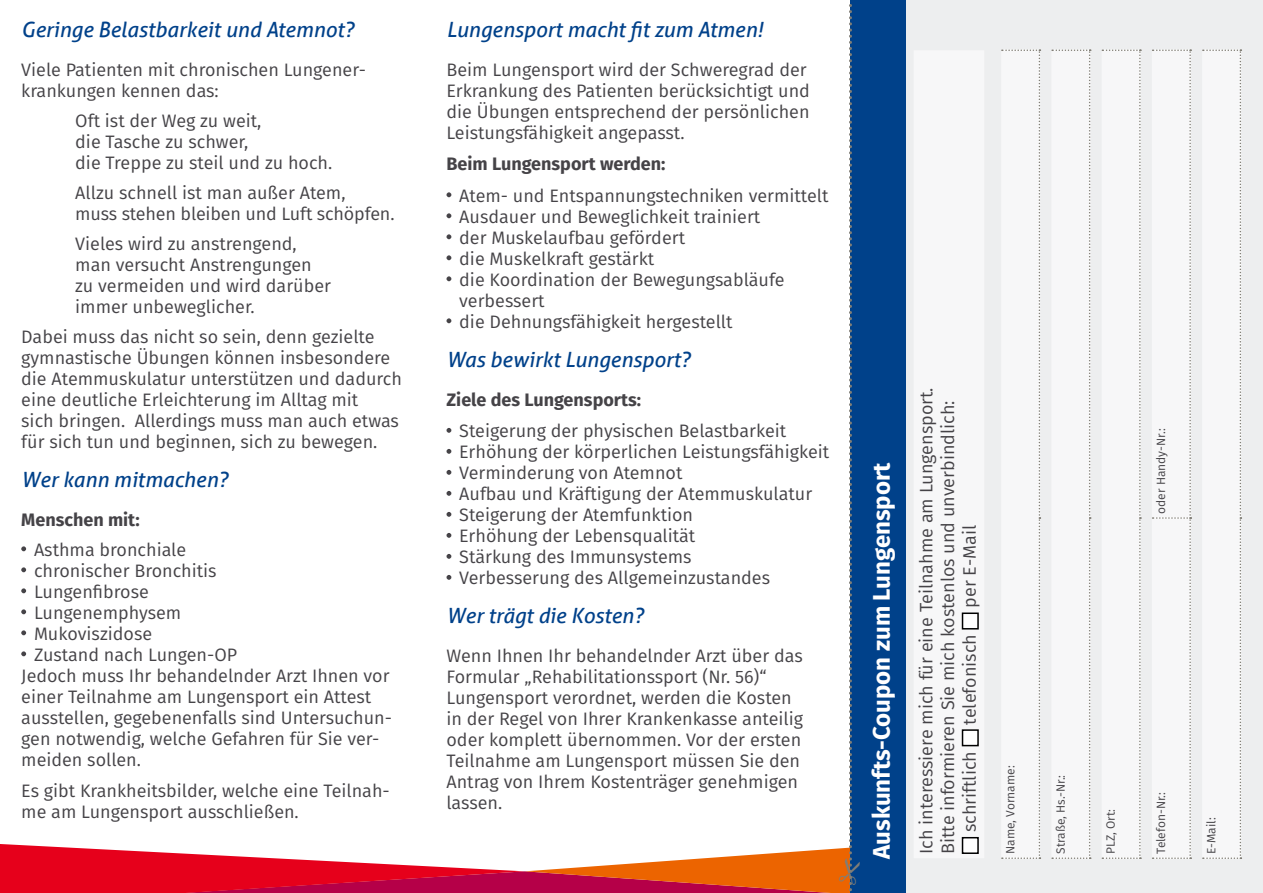
<style>
.page{position:relative;width:1263px;height:893px;background:#fff}
.page>*{position:absolute;margin:0;border:0;box-sizing:border-box;transform-origin:0 0}
.t1{font:700 24px "Fira Sans";color:#fff}
.t2{font:italic 21px "Aller";color:#00418a}
.t3{font:18px/21px "Fira Sans";color:#454347}
.t4{font:700 18px "Fira Sans";color:#454347}
.t5{font:12px "Fira Sans";color:#454347}
</style>
<div class="page">
<svg style="left:0;top:844px;width:525px;height:49px"></svg>
<svg style="left:525px;top:848px;width:313px;height:45px"></svg>
<div style="left:880px;top:0;width:383px;height:893px;background:#edeeef"></div>
<div style="left:850px;top:0;width:56px;height:893px;background:#00418a"></div>
<svg style="left:21px;top:546px;width:5px;height:5px"></svg>
<svg style="left:21px;top:567px;width:5px;height:5px"></svg>
<svg style="left:21px;top:588px;width:5px;height:5px"></svg>
<svg style="left:21px;top:609px;width:5px;height:5px"></svg>
<svg style="left:21px;top:630px;width:5px;height:5px"></svg>
<svg style="left:21px;top:651px;width:5px;height:5px"></svg>
<svg style="left:446px;top:192px;width:5px;height:5px"></svg>
<svg style="left:446px;top:213px;width:5px;height:5px"></svg>
<svg style="left:446px;top:234px;width:5px;height:5px"></svg>
<svg style="left:446px;top:255px;width:5px;height:5px"></svg>
<svg style="left:446px;top:276px;width:5px;height:5px"></svg>
<svg style="left:446px;top:318px;width:5px;height:5px"></svg>
<svg style="left:446px;top:428px;width:5px;height:5px"></svg>
<svg style="left:446px;top:449px;width:5px;height:5px"></svg>
<svg style="left:446px;top:470px;width:5px;height:5px"></svg>
<svg style="left:446px;top:491px;width:5px;height:5px"></svg>
<svg style="left:446px;top:512px;width:5px;height:5px"></svg>
<svg style="left:446px;top:533px;width:5px;height:5px"></svg>
<svg style="left:446px;top:554px;width:5px;height:5px"></svg>
<svg style="left:446px;top:575px;width:5px;height:5px"></svg>
<div style="left:1102px;top:50px;width:39px;height:809px;background:#f7f7f8"></div>
<div style="left:1052px;top:50px;width:39px;height:809px;background:#f7f7f8"></div>
<div style="left:1002px;top:50px;width:38px;height:809px;background:#f7f7f8"></div>
<div style="left:1152px;top:50px;width:39px;height:809px;background:#f7f7f8"></div>
<div style="left:1203px;top:50px;width:38px;height:809px;background:#f7f7f8"></div>
<div style="left:962px;top:838px;width:16px;height:15px;background:#fff"></div>
<div style="left:962px;top:837px;width:17px;height:17px;border:2px solid #000"></div>
<div style="left:962px;top:730px;width:16px;height:16px;background:#fff"></div>
<div style="left:962px;top:729px;width:17px;height:17px;border:2px solid #000"></div>
<div style="left:962px;top:613px;width:16px;height:16px;background:#fff"></div>
<div style="left:962px;top:612px;width:17px;height:17px;border:2px solid #000"></div>
<svg style="left:838px;top:4px;width:14px;height:889px"></svg>
<p class="t2" style="left:21px;top:16px;width:334px">Geringe Belastbarkeit und Atemnot?</p>
<p class="t3" style="left:21px;top:59px;width:346px">Viele Patienten mit chronischen Lungener&shy;krankungen kennen das:</p>
<p class="t3" style="left:75px;top:110px;width:259px">Oft ist der Weg zu weit,<br>die Tasche zu schwer,<br>die Treppe zu steil und zu hoch.</p>
<p class="t3" style="left:75px;top:182px;width:321px">Allzu schnell ist man außer Atem,<br>muss stehen bleiben und Luft schöpfen.</p>
<p class="t3" style="left:75px;top:233px;width:257px">Vieles wird zu anstrengend, man versucht Anstrengungen zu vermeiden und wird darüber immer unbeweglicher.</p>
<p class="t3" style="left:21px;top:326px;width:382px">Dabei muss das nicht so sein, denn gezielte gymnastische Übungen können insbesondere die Atemmuskulatur unterstützen und dadurch eine deutliche Erleichterung im Alltag mit<br>sich bringen. Allerdings muss man auch etwas für sich tun und beginnen, sich zu bewegen.</p>
<p class="t2" style="left:21px;top:466px;width:208px">Wer kann mitmachen?</p>
<p class="t4" style="left:21px;top:504px;width:120px">Menschen mit:</p>
<p class="t3" style="left:34px;top:539px;width:154px">Asthma bronchiale</p>
<p class="t3" style="left:34px;top:560px;width:184px">chronischer Bronchitis</p>
<p class="t3" style="left:34px;top:581px;width:116px">Lungenfibrose</p>
<p class="t3" style="left:34px;top:602px;width:149px">Lungenemphysem</p>
<p class="t3" style="left:34px;top:623px;width:120px">Mukoviszidose</p>
<p class="t3" style="left:34px;top:644px;width:205px">Zustand nach Lungen-OP</p>
<p class="t3" style="left:21px;top:665px;width:370px">Jedoch muss Ihr behandelnder Arzt Ihnen vor</p>
<p class="t3" style="left:21px;top:686px;width:351px">einer Teilnahme am Lungensport ein Attest</p>
<p class="t3" style="left:21px;top:707px;width:372px">ausstellen, gegebenenfalls sind Untersuchun-</p>
<p class="t3" style="left:21px;top:728px;width:360px">gen notwendig, welche Gefahren für Sie ver-</p>
<p class="t3" style="left:21px;top:749px;width:121px">meiden sollen.</p>
<p class="t3" style="left:21px;top:780px;width:370px">Es gibt Krankheitsbilder, welche eine Teilnah&shy;me am Lungensport ausschließen.</p>
<p class="t2" style="left:446px;top:16px;width:318px">Lungensport macht fit zum Atmen!</p>
<p class="t3" style="left:446px;top:59px;width:365px">Beim Lungensport wird der Schweregrad der Erkrankung des Patienten berücksichtigt und die Übungen entsprechend der persönlichen Leistungsfähigkeit angepasst.</p>
<p class="t4" style="left:446px;top:149px;width:221px">Beim Lungensport werden:</p>
<p class="t3" style="left:459px;top:185px;width:371px">Atem- und Entspannungstechniken vermittelt<br>Ausdauer und Beweglichkeit trainiert<br>der Muskelaufbau gefördert<br>die Muskelkraft gestärkt<br>die Koordination der Bewegungsabläufe verbessert<br>die Dehnungsfähigkeit hergestellt</p>
<p class="t2" style="left:446px;top:346px;width:245px">Was bewirkt Lungensport?</p>
<p class="t4" style="left:446px;top:384px;width:196px">Ziele des Lungensports:</p>
<p class="t3" style="left:459px;top:420px;width:371px">Steigerung der physischen Belastbarkeit Erhöhung der körperlichen Leistungsfähigkeit Verminderung von Atemnot<br>Aufbau und Kräftigung der Atemmuskulatur Steigerung der Atemfunktion<br>Erhöhung der Lebensqualität<br>Stärkung des Immunsystems<br>Verbesserung des Allgemeinzustandes</p>
<p class="t2" style="left:446px;top:603px;width:198px">Wer trägt die Kosten?</p>
<p class="t3" style="left:446px;top:645px;width:358px">Wenn Ihnen Ihr behandelnder Arzt über das Formular „Rehabilitationssport (Nr. 56)“ Lungensport verordnet, werden die Kosten in der Regel von Ihrer Krankenkasse anteilig oder komplett übernommen. Vor der ersten Teilnahme am Lungensport müssen Sie den Antrag von Ihrem Kostenträger genehmigen lassen.</p>
<h1 class="t1" style="left:861px;top:859px;width:398px;rotate:-90deg">Auskunfts-Coupon zum Lungensport</h1>
<p class="t3" style="left:915px;top:854px;width:468px;rotate:-90deg">Ich interessiere mich für eine Teilnahme am Lungensport.</p>
<p class="t3" style="left:937px;top:854px;width:455px;rotate:-90deg">Bitte informieren Sie mich kostenlos und unverbindlich:</p>
<p class="t3" style="left:958px;top:608px;width:84px;rotate:-90deg">per E-Mail</p>
<p class="t3" style="left:958px;top:724px;width:92px;rotate:-90deg">telefonisch</p>
<p class="t3" style="left:958px;top:832px;width:82px;rotate:-90deg">schriftlich</p>
<p class="t5" style="left:1001px;top:854px;width:90px;rotate:-90deg">Name, Vorname:</p>
<p class="t5" style="left:1051px;top:854px;width:81px;rotate:-90deg">Straße, Hs.-Nr.:</p>
<p class="t5" style="left:1152px;top:514px;width:87px;rotate:-90deg">oder Handy-Nr.:</p>
<p class="t5" style="left:1102px;top:854px;width:47px;rotate:-90deg">PLZ, Ort:</p>
<p class="t5" style="left:1152px;top:854px;width:64px;rotate:-90deg">Telefon-Nr.:</p>
<p class="t5" style="left:1202px;top:854px;width:38px;rotate:-90deg">E-Mail:</p>
</div>
